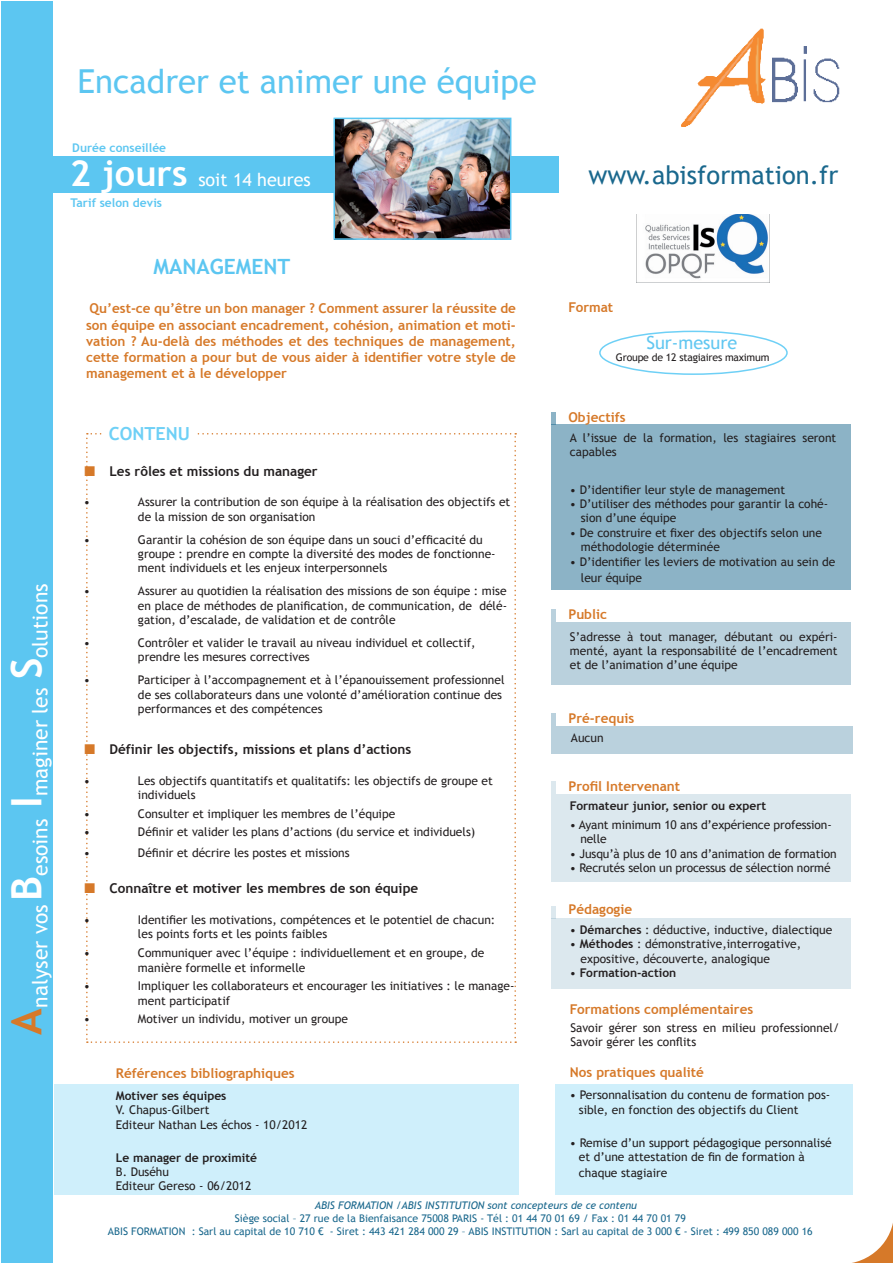
<style>
.page{position:relative;width:893px;height:1263px;background:#fff}
.page>*{position:absolute;margin:0;border:0;box-sizing:border-box;transform-origin:0 0}
.t1{font:33px "Trebuchet MS";color:#5cc6f1}
.t2{font:25.5px "Trebuchet MS";color:#1a688d}
.t3{font:21px "Trebuchet MS";color:#fff}
.t4{font:700 21px "Trebuchet MS";color:#5cc6f1}
.t5{font:18px "Trebuchet MS";color:#fff}
.t6{font:18px "Trebuchet MS";color:#61c7f1}
.t7{font:700 18px "Trebuchet MS";color:#6ed0f6}
.t8{font:700 13.5px/16.2px "Trebuchet MS";color:#d67929;text-align:justify}
.t9{font:700 13.5px "Trebuchet MS";color:#231f20}
.t10{font:12px/14.4px "Trebuchet MS";color:#231f20}
.t11{font:700 12px "Trebuchet MS";color:#231f20}
.t12{font:700 12px "Trebuchet MS";color:#5cc6f1}
.t13{font:10.5px/12.6px "Trebuchet MS";color:#1a688d;text-align:center}
.t14{font:italic 10.5px "Trebuchet MS";color:#1a688d}
.t15{font:10.5px "Trebuchet MS";letter-spacing:-.02em;color:#231f20}
.s1{font-weight:700;font-size:36px}
.s2{font-weight:700}
.s3{font-weight:400}
</style>
<div class="page">
<div style="left:1px;top:1px;width:51px;height:1261px;background:#5cc6f1"></div>
<div style="left:49px;top:156px;width:510px;height:37px;background:#5cc6f1"></div>
<img style="left:336px;top:121px;width:172px;height:116px">
<div style="left:333px;top:118px;width:178px;height:122px;border:2px solid #5cc6f1"></div>
<img style="left:682px;top:28px;width:158px;height:99px">
<div style="left:599px;top:331px;width:189px;height:44px;border:2px solid #6ed0f6;border-radius:50%"></div>
<svg style="left:852px;top:1223px;width:41px;height:40px"></svg>
<div style="left:551px;top:622px;width:299px;height:63px;background:#bad1dd"></div>
<div style="left:551px;top:726px;width:302px;height:28px;background:#bad1dd"></div>
<div style="left:551px;top:794px;width:299px;height:87px;background:#dce8ee"></div>
<div style="left:551px;top:425px;width:299px;height:165px;background:#8cb3c6"></div>
<div style="left:551px;top:919px;width:299px;height:70px;background:#dce8ee"></div>
<div style="left:54px;top:1084px;width:799px;height:111px;background:#cfeffb"></div>
<div style="left:551px;top:412px;width:5px;height:13px;background:#8cb3c6"></div>
<div style="left:551px;top:609px;width:5px;height:13px;background:#bad1dd"></div>
<div style="left:551px;top:713px;width:5px;height:13px;background:#bad1dd"></div>
<div style="left:551px;top:781px;width:5px;height:13px;background:#dce8ee"></div>
<div style="left:551px;top:906px;width:5px;height:13px;background:#dce8ee"></div>
<div style="left:519px;top:1081px;width:35px;height:120px;background:#fff"></div>
<img style="left:637px;top:215px;width:133px;height:68px">
<svg style="left:86px;top:433px;width:430px;height:610px"></svg>
<h1 class="t1" style="left:78px;top:62px;width:461px">Encadrer et animer une équipe</h1>
<p class="t12" style="left:72px;top:140px;width:95px">Durée conseillée</p>
<h3 class="t5" style="left:70px;top:169px;width:242px"><span class="s1">2 jours</span> soit 14 heures</h3>
<p class="t12" style="left:71px;top:195px;width:93px">Tarif selon devis</p>
<h2 class="t2" style="left:588px;top:160px;width:252px">www.abisformation.fr</h2>
<h3 class="t3" style="left:28px;top:1034px;width:452px;rotate:-90deg"><sup>A</sup>nalyser vos <sup>B</sup>esoins <sup>I</sup>maginer les <sup>S</sup>olutions</h3>
<h3 class="t4" style="left:154px;top:253px;width:138px">MANAGEMENT</h3>
<p class="t8" style="left:86px;top:300px;width:431px">Qu’est-ce qu’être un bon manager ? Comment assurer la réussite de son équipe en associant encadrement, cohésion, animation et moti&shy;vation ? Au-delà des méthodes et des techniques de management, cette formation a pour but de vous aider à identifier votre style de management et à le développer</p>
<h3 class="t7" style="left:109px;top:422px;width:83px">CONTENU</h3>
<p class="t9" style="left:109px;top:462px;width:210px">Les rôles et missions du manager</p>
<p class="t10" style="left:84px;top:495px;width:8px">•</p>
<p class="t10" style="left:138px;top:495px;width:374px">Assurer la contribution de son équipe à la réalisation des objectifs et de la mission de son organisation</p>
<p class="t10" style="left:84px;top:532px;width:8px">•</p>
<p class="t10" style="left:138px;top:532px;width:356px">Garantir la cohésion de son équipe dans un souci d’efficacité du groupe : prendre en compte la diversité des modes de fonctionne&shy;ment individuels et les enjeux interpersonnels</p>
<p class="t10" style="left:84px;top:584px;width:8px">•</p>
<p class="t10" style="left:138px;top:584px;width:370px">Assurer au quotidien la réalisation des missions de son équipe : mise en place de méthodes de planification, de communication, de délé&shy;gation, d’escalade, de validation et de contrôle</p>
<p class="t10" style="left:84px;top:636px;width:8px">•</p>
<p class="t10" style="left:138px;top:636px;width:339px">Contrôler et valider le travail au niveau individuel et collectif, prendre les mesures correctives</p>
<p class="t10" style="left:84px;top:673px;width:8px">•</p>
<p class="t10" style="left:138px;top:673px;width:368px">Participer à l’accompagnement et à l’épanouissement professionnel de ses collaborateurs dans une volonté d’amélioration continue des performances et des compétences</p>
<p class="t9" style="left:110px;top:741px;width:303px">Définir les objectifs, missions et plans d’actions</p>
<p class="t10" style="left:84px;top:773px;width:8px">•</p>
<p class="t10" style="left:138px;top:773px;width:356px">Les objectifs quantitatifs et qualitatifs: les objectifs de groupe et individuels</p>
<p class="t10" style="left:84px;top:806px;width:8px">•</p>
<p class="t10" style="left:138px;top:806px;width:259px">Consulter et impliquer les membres de l’équipe</p>
<p class="t10" style="left:84px;top:825px;width:8px">•</p>
<p class="t10" style="left:138px;top:825px;width:339px">Définir et valider les plans d’actions (du service et individuels)</p>
<p class="t10" style="left:84px;top:845px;width:8px">•</p>
<p class="t10" style="left:138px;top:845px;width:213px">Définir et décrire les postes et missions</p>
<p class="t9" style="left:110px;top:880px;width:310px">Connaître et motiver les membres de son équipe</p>
<p class="t10" style="left:84px;top:913px;width:8px">•</p>
<p class="t10" style="left:138px;top:913px;width:359px">Identifier les motivations, compétences et le potentiel de chacun: les points forts et les points faibles</p>
<p class="t10" style="left:84px;top:946px;width:8px">•</p>
<p class="t10" style="left:138px;top:946px;width:348px">Communiquer avec l’équipe : individuellement et en groupe, de manière formelle et informelle</p>
<p class="t10" style="left:84px;top:979px;width:8px">•</p>
<p class="t10" style="left:138px;top:979px;width:375px">Impliquer les collaborateurs et encourager les initiatives : le manage&shy;ment participatif</p>
<p class="t10" style="left:84px;top:1012px;width:8px">•</p>
<p class="t10" style="left:138px;top:1012px;width:212px">Motiver un individu, motiver un groupe</p>
<p class="t8" style="left:116px;top:1065px;width:180px">Références bibliographiques</p>
<p class="t11" style="left:116px;top:1088px;width:112px">Motiver ses équipes</p>
<p class="t10" style="left:116px;top:1103px;width:193px">V. Chapus-Gilbert<br>Editeur Nathan Les échos - 10/2012</p>
<p class="t11" style="left:116px;top:1150px;width:143px">Le manager de proximité</p>
<p class="t10" style="left:116px;top:1165px;width:137px">B. Duséhu<br>Editeur Gereso - 06/2012</p>
<p class="t8" style="left:568px;top:299px;width:46px">Format</p>
<h3 class="t6" style="left:646px;top:332px;width:92px">Sur-mesure</h3>
<p class="t15" style="left:616px;top:352px;width:155px">Groupe de 12 stagiaires maximum</p>
<p class="t8" style="left:568px;top:409px;width:59px">Objectifs</p>
<p class="t10" style="left:570px;top:431px;width:268px">A l’issue de la formation, les stagiaires seront capables</p>
<p class="t10" style="left:570px;top:482px;width:217px">• D’identifier leur style de management</p>
<p class="t10" style="left:581px;top:497px;width:247px;text-indent:-11px">• D’utiliser des méthodes pour garantir la cohé&shy;sion d’une équipe</p>
<p class="t10" style="left:581px;top:525px;width:243px;text-indent:-11px">• De construire et fixer des objectifs selon une méthodologie déterminée</p>
<p class="t10" style="left:581px;top:553px;width:256px;line-height:16.2px;text-indent:-11px">• D’identifier les leviers de motivation au sein de leur équipe</p>
<p class="t8" style="left:568px;top:606px;width:40px">Public</p>
<p class="t10" style="left:570px;top:629px;width:269px;text-align:justify">S’adresse à tout manager, débutant ou expéri&shy;menté, ayant la responsabilité de l’encadrement et de l’animation d’une équipe</p>
<p class="t8" style="left:568px;top:710px;width:67px">Pré-requis</p>
<p class="t10" style="left:571px;top:730px;width:34px">Aucun</p>
<p class="t8" style="left:568px;top:778px;width:113px">Profil Intervenant</p>
<p class="t11" style="left:570px;top:798px;width:198px">Formateur junior, senior ou expert</p>
<p class="t10" style="left:580px;top:817px;width:252px;text-indent:-10px">• Ayant minimum 10 ans d’expérience profession&shy;nelle</p>
<p class="t10" style="left:570px;top:846px;width:268px">• Jusqu’à plus de 10 ans d’animation de formation</p>
<p class="t10" style="left:570px;top:861px;width:262px">• Recrutés selon un processus de sélection normé</p>
<p class="t8" style="left:568px;top:901px;width:65px">Pédagogie</p>
<p class="t10" style="left:570px;top:922px;width:264px">• <span class="s2">Démarches</span> : déductive, inductive, dialectique</p>
<p class="t10" style="left:580px;top:937px;width:222px;text-indent:-11px">• <span class="s2">Méthodes</span> : démonstrative,interrogative, expositive, découverte, analogique</p>
<p class="t11" style="left:570px;top:965px;width:108px"><span class="s3">•</span> Formation-action</p>
<p class="t8" style="left:570px;top:1001px;width:185px">Formations complémentaires</p>
<p class="t10" style="left:570px;top:1020px;width:271px">Savoir gérer son stress en milieu professionnel/<br>Savoir gérer les conflits</p>
<p class="t8" style="left:570px;top:1064px;width:135px">Nos pratiques qualité</p>
<p class="t10" style="left:579px;top:1088px;width:253px;text-indent:-9px">• Personnalisation du contenu de formation pos‑ sible, en fonction des objectifs du Client</p>
<p class="t10" style="left:579px;top:1135px;width:254px;text-indent:-9px">• Remise d’un support pédagogique personnalisé et d’une attestation de fin de formation à</p>
<p class="t10" style="left:579px;top:1166px;width:90px">chaque stagiaire</p>
<p class="t14" style="left:315px;top:1199px;width:324px">ABIS FORMATION /ABIS INSTITUTION sont concepteurs de ce contenu</p>
<p class="t13" style="left:108px;top:1212px;width:706px">Siège social – 27 rue de la Bienfaisance 75008 PARIS - Tél : 01 44 70 01 69 / Fax : 01 44 70 01 79<br>ABIS FORMATION : Sarl au capital de 10 710 € - Siret : 443 421 284 000 29 – ABIS INSTITUTION : Sarl au capital de 3 000 € - Siret : 499 850 089 000 16</p>
</div>
